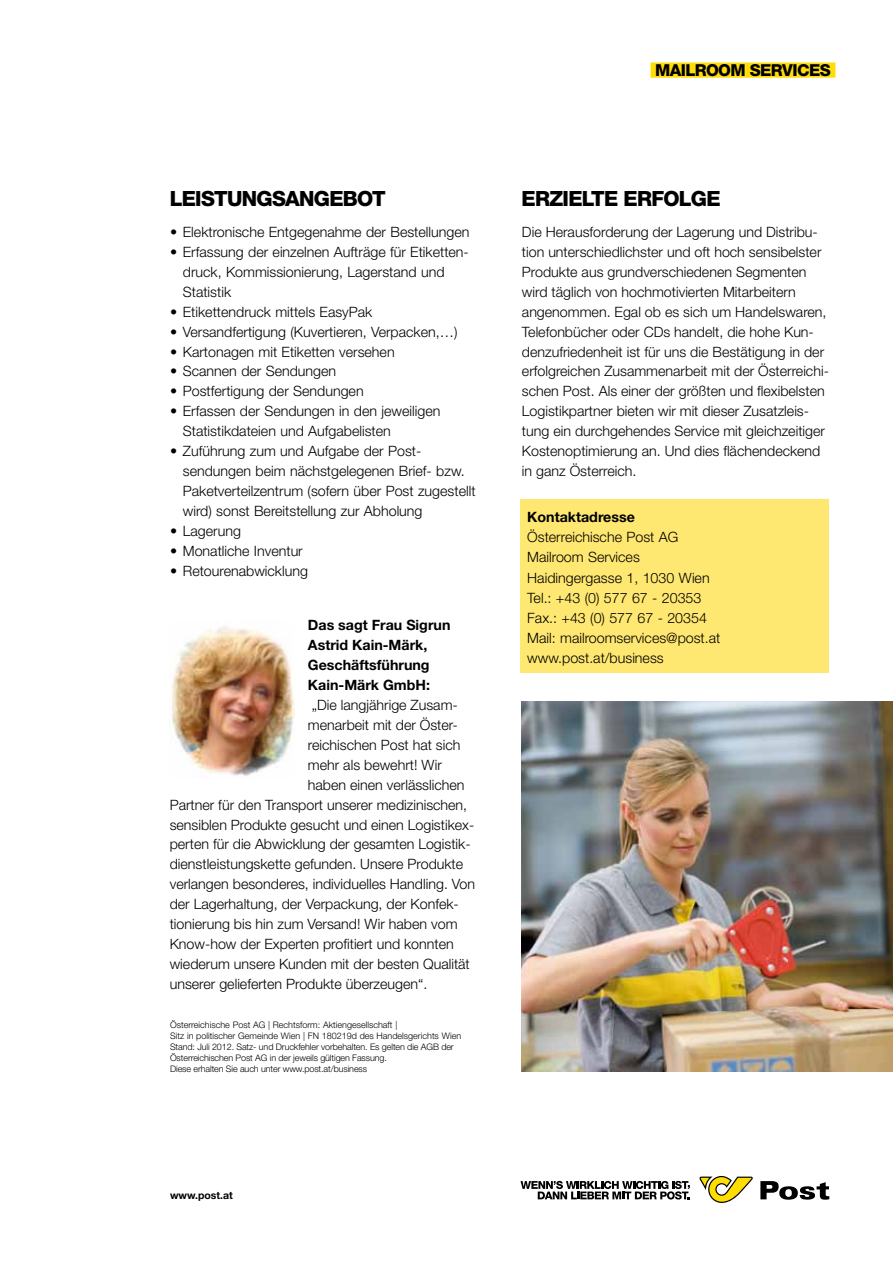
<style>
.page{position:relative;width:893px;height:1263px;background:#fff}
.page>*{position:absolute;margin:0;border:0;box-sizing:border-box;transform-origin:0 0}
.t1{font:21px "Post Helvetica Headline";color:#000}
.t2{font:16.5px "Post Helvetica Balken";color:#fd0}
.t3{font:300 14.25px/20px "Helvetica Neue LT Std";color:#000}
.t4{font:700 14.25px/20px "Helvetica Neue LT Std";color:#000}
.t5{font:700 10.5px "Helvetica Neue LT Std";color:#000}
.t6{font:300 9px/10.8px "Helvetica Neue LT Std";letter-spacing:-.01em;color:#000}
</style>
<div class="page">
<div style="left:521px;top:500px;width:308px;height:173px;background:#ffe871"></div>
<svg style="left:699px;top:1176px;width:54px;height:27px"></svg>
<svg style="left:760px;top:1181px;width:69px;height:19px"></svg>
<svg style="left:520px;top:1181px;width:170px;height:18px"></svg>
<img style="left:171px;top:626px;width:123px;height:150px">
<img style="left:522px;top:701px;width:371px;height:370px">
<h1 class="t1" style="left:170px;top:186px;width:217px">LEISTUNGSANGEBOT</h1>
<p class="t3" style="left:170px;top:221px;width:301px">• Elektronische Entgegenahme der Bestellungen</p>
<p class="t3" style="left:183px;top:241px;width:287px;text-indent:-13px">• Erfassung der einzelnen Aufträge für Etiketten&shy;druck, Kommissionierung, Lagerstand und<br>Statistik</p>
<p class="t3" style="left:170px;top:301px;width:204px">• Etikettendruck mittels EasyPak</p>
<p class="t3" style="left:170px;top:321px;width:289px">• Versandfertigung (Kuvertieren, Verpacken,…)</p>
<p class="t3" style="left:170px;top:341px;width:226px">• Kartonagen mit Etiketten versehen</p>
<p class="t3" style="left:170px;top:361px;width:168px">• Scannen der Sendungen</p>
<p class="t3" style="left:170px;top:381px;width:195px">• Postfertigung der Sendungen</p>
<p class="t3" style="left:183px;top:401px;width:259px;text-indent:-13px">• Erfassen der Sendungen in den jeweiligen<br>Statistikdateien und Aufgabelisten</p>
<p class="t3" style="left:183px;top:441px;width:294px;text-indent:-13px">• Zuführung zum und Aufgabe der Post&shy;sendungen beim nächstgelegenen Brief- bzw.<br>Paketverteilzentrum (sofern über Post zugestellt wird) sonst Bereitstellung zur Abholung</p>
<p class="t3" style="left:170px;top:521px;width:72px">• Lagerung</p>
<p class="t3" style="left:170px;top:541px;width:134px">• Monatliche Inventur</p>
<p class="t3" style="left:170px;top:561px;width:139px">• Retourenabwicklung</p>
<p class="t4" style="left:308px;top:615px;width:144px">Das sagt Frau Sigrun<br>Astrid Kain-Märk,<br>Geschäftsführung<br>Kain-Märk GmbH:</p>
<p class="t3" style="left:312px;top:694px;width:147px">„Die langjährige Zusam-</p>
<p class="t3" style="left:308px;top:714px;width:151px">menarbeit mit der Öster-</p>
<p class="t3" style="left:308px;top:734px;width:154px">reichischen Post hat sich</p>
<p class="t3" style="left:308px;top:754px;width:135px">mehr als bewehrt! Wir</p>
<p class="t3" style="left:308px;top:774px;width:158px">haben einen verlässlichen</p>
<p class="t3" style="left:170px;top:794px;width:299px">Partner für den Transport unserer medizinischen,</p>
<p class="t3" style="left:170px;top:814px;width:306px">sensiblen Produkte gesucht und einen Logistikex-</p>
<p class="t3" style="left:170px;top:834px;width:302px">perten für die Abwicklung der gesamten Logistik-</p>
<p class="t3" style="left:170px;top:854px;width:295px">dienstleistungskette gefunden. Unsere Produkte</p>
<p class="t3" style="left:170px;top:874px;width:307px">verlangen besonderes, individuelles Handling. Von</p>
<p class="t3" style="left:170px;top:894px;width:291px">der Lagerhaltung, der Verpackung, der Konfek-</p>
<p class="t3" style="left:170px;top:914px;width:289px">tionierung bis hin zum Versand! Wir haben vom</p>
<p class="t3" style="left:170px;top:934px;width:286px">Know-how der Experten profitiert und konnten</p>
<p class="t3" style="left:170px;top:954px;width:302px">wiederum unsere Kunden mit der besten Qualität</p>
<p class="t3" style="left:170px;top:974px;width:259px">unserer gelieferten Produkte überzeugen“.</p>
<p class="t6" style="left:170px;top:1019px;width:293px">Österreichische Post AG | Rechtsform: Aktiengesellschaft |<br>Sitz in politischer Gemeinde Wien | FN 180219d des Handelsgerichts Wien Stand: Juli 2012. Satz- und Druckfehler vorbehalten. Es gelten die AGB der Österreichischen Post AG in der jeweils gültigen Fassung.<br>Diese erhalten Sie auch unter www.post.at/business</p>
<p class="t2" style="left:651px;top:60px;width:186px">@@MAILROOM SERVICES@@</p>
<h1 class="t1" style="left:522px;top:186px;width:200px">ERZIELTE ERFOLGE</h1>
<p class="t3" style="left:522px;top:221px;width:308px">Die Herausforderung der Lagerung und Distribu&shy;tion unterschiedlichster und oft hoch sensibelster Produkte aus grundverschiedenen Segmenten wird täglich von hochmotivierten Mitarbeitern angenommen. Egal ob es sich um Handelswaren, Telefonbücher oder CDs handelt, die hohe Kun&shy;denzufriedenheit ist für uns die Bestätigung in der erfolgreichen Zusammenarbeit mit der Österreichi&shy;schen Post. Als einer der größten und flexibelsten Logistikpartner bieten wir mit dieser Zusatzleis&shy;tung ein durchgehendes Service mit gleichzeitiger Kostenoptimierung an. Und dies flächendeckend in ganz Österreich.</p>
<p class="t4" style="left:527px;top:507px;width:109px">Kontaktadresse</p>
<p class="t3" style="left:527px;top:527px;width:195px">Österreichische Post AG<br>Mailroom Services<br>Haidingergasse 1, 1030 Wien<br>Tel.: +43 (0) 577 67 - 20353<br>Fax.: +43 (0) 577 67 - 20354<br>Mail: mailroomservices@post.at www.post.at/business</p>
<p class="t5" style="left:170px;top:1189px;width:64px">www.post.at</p>
</div>
